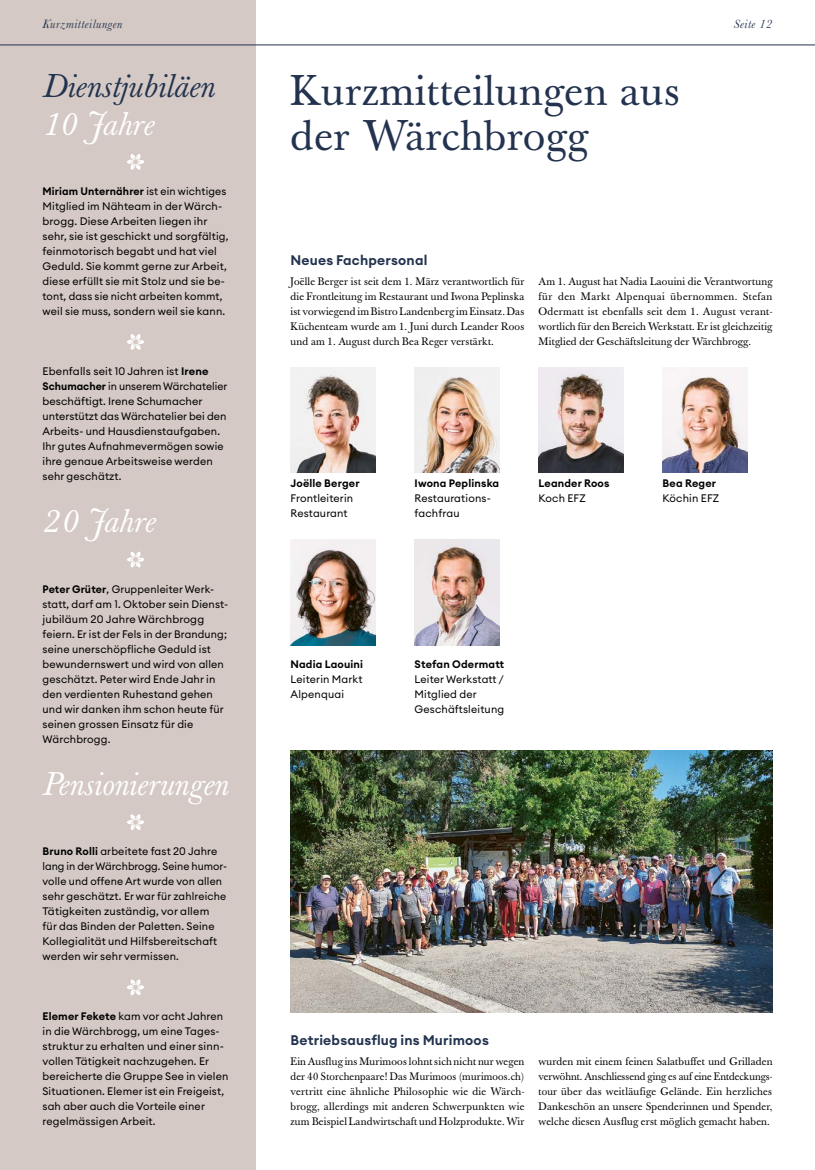
<style>
.page{position:relative;width:815px;height:1170px;background:#fff}
.page>*{position:absolute;margin:0;border:0;box-sizing:border-box;transform-origin:0 0}
.t1{font:42.5px/45px "Baskerville";letter-spacing:.02em;color:#23334f}
.t2{font:italic 32.5px "Baskerville";letter-spacing:.02em;color:#fff}
.t3{font:italic 32.5px "Baskerville";letter-spacing:.02em;color:#23334f}
.t4{font:600 13.75px "Euclid Circular A";letter-spacing:.015em;color:#23334f}
.t5{font:italic 12.5px "Baskerville";letter-spacing:.04em;color:#23334f}
.t6{font:10.75px/15px "Euclid Circular A";letter-spacing:.015em;color:#000}
.t7{font:10.75px/15px "Baskerville";letter-spacing:.015em;color:#000;text-align:justify}
.t8{font:600 10.75px "Euclid Circular A";letter-spacing:.015em;color:#000}
.s1{font-weight:600}
</style>
<div class="page">
<img style="left:291px;top:540px;width:85px;height:105px">
<img style="left:415px;top:540px;width:85px;height:105px">
<img style="left:663px;top:367px;width:85px;height:105px">
<img style="left:539px;top:367px;width:85px;height:105px">
<img style="left:415px;top:367px;width:85px;height:105px">
<img style="left:291px;top:367px;width:85px;height:105px">
<div style="left:0;top:0;width:255px;height:1169px;background:#d4c9c4"></div>
<svg style="left:127px;top:154px;width:17px;height:16px"></svg>
<svg style="left:127px;top:334px;width:17px;height:16px"></svg>
<svg style="left:127px;top:551px;width:17px;height:16px"></svg>
<svg style="left:127px;top:814px;width:17px;height:16px"></svg>
<svg style="left:127px;top:979px;width:17px;height:16px"></svg>
<img style="left:291px;top:750px;width:481px;height:262px">
<hr style="left:0;top:45px;width:815px;height:1px;background:#23334f">
<p class="t5" style="left:43px;top:15px;width:81px">Kurzmitteilungen</p>
<h2 class="t3" style="left:43px;top:67px;width:173px">Dienstjubiläen</h2>
<h2 class="t2" style="left:43px;top:105px;width:113px">10 Jahre</h2>
<p class="t6" style="left:43px;top:183px;width:188px"><span class="s1">Miriam Unternährer</span> ist ein wichtiges Mitglied im Nähteam in der Wärch&shy;brogg. Diese Arbeiten liegen ihr sehr, sie ist geschickt und sorgfältig, feinmotorisch begabt und hat viel Geduld. Sie kommt gerne zur Arbeit, diese erfüllt sie mit Stolz und sie be&shy;tont, dass sie nicht arbeiten kommt, weil sie muss, sondern weil sie kann.</p>
<p class="t6" style="left:43px;top:363px;width:186px">Ebenfalls seit 10 Jahren ist <span class="s1">Irene<br>Schumacher</span> in unserem Wärchatelier beschäftigt. Irene Schumacher unterstützt das Wärchatelier bei den<br>Arbeits- und Hausdienstaufgaben.<br>Ihr gutes Aufnahmevermögen sowie ihre genaue Arbeitsweise werden sehr geschätzt.</p>
<h2 class="t2" style="left:43px;top:502px;width:114px">20 Jahre</h2>
<p class="t6" style="left:43px;top:581px;width:187px"><span class="s1">Peter Grüter</span>, Gruppenleiter Werk&shy;statt, darf am 1. Oktober sein Dienst&shy;jubiläum 20 Jahre Wärchbrogg feiern. Er ist der Fels in der Brandung; seine unerschöpfliche Geduld ist bewundernswert und wird von allen geschätzt. Peter wird Ende Jahr in den verdienten Ruhestand gehen und wir danken ihm schon heute für seinen grossen Einsatz für die<br>Wärchbrogg.</p>
<h2 class="t2" style="left:43px;top:765px;width:187px">Pensionierungen</h2>
<p class="t6" style="left:43px;top:843px;width:186px"><span class="s1">Bruno Rolli</span> arbeitete fast 20 Jahre lang in der Wärchbrogg. Seine humor&shy;volle und offene Art wurde von allen sehr geschätzt. Er war für zahlreiche Tätigkeiten zuständig, vor allem<br>für das Binden der Paletten. Seine Kollegialität und Hilfsbereitschaft werden wir sehr vermissen.</p>
<p class="t6" style="left:43px;top:1008px;width:188px"><span class="s1">Elemer Fekete</span> kam vor acht Jahren in die Wärchbrogg, um eine Tages&shy;struktur zu erhalten und einer sinn&shy;vollen Tätigkeit nachzugehen. Er bereicherte die Gruppe See in vielen Situationen. Elemer ist ein Freigeist, sah aber auch die Vorteile einer regelmässigen Arbeit.</p>
<h1 class="t1" style="left:291px;top:69px;width:391px">Kurzmitteilungen aus der Wärchbrogg</h1>
<p class="t5" style="left:734px;top:15px;width:40px">Seite 12</p>
<p class="t4" style="left:291px;top:251px;width:138px">Neues Fachpersonal</p>
<p class="t7" style="left:291px;top:274px;width:235px">Joëlle Berger ist seit dem 1. März verantwortlich für die Frontleitung im Restaurant und Iwona Peplinska ist vorwiegend im Bistro Landenberg im Einsatz. Das Küchenteam wurde am 1. Juni durch Leander Roos und am 1. August durch Bea Reger verstärkt.</p>
<p class="t7" style="left:539px;top:274px;width:235px">Am 1. August hat Nadia Laouini die Verantwortung für den Markt Alpenquai übernommen. Stefan Odermatt ist ebenfalls seit dem 1. August verant&shy;wortlich für den Bereich Werkstatt. Er ist gleichzeitig Mitglied der Geschäftsleitung der Wärchbrogg.</p>
<p class="t8" style="left:291px;top:476px;width:71px">Joëlle Berger</p>
<p class="t6" style="left:291px;top:491px;width:64px">Frontleiterin<br>Restaurant</p>
<p class="t8" style="left:415px;top:476px;width:86px">Iwona Peplinska</p>
<p class="t6" style="left:415px;top:491px;width:76px">Restaurations&shy;fachfrau</p>
<p class="t8" style="left:539px;top:476px;width:72px">Leander Roos</p>
<p class="t6" style="left:539px;top:491px;width:49px">Koch EFZ</p>
<p class="t8" style="left:663px;top:476px;width:55px">Bea Reger</p>
<p class="t6" style="left:663px;top:491px;width:58px">Köchin EFZ</p>
<p class="t8" style="left:291px;top:656px;width:74px">Nadia Laouini</p>
<p class="t6" style="left:291px;top:671px;width:74px">Leiterin Markt<br>Alpenquai</p>
<p class="t8" style="left:415px;top:656px;width:91px">Stefan Odermatt</p>
<p class="t6" style="left:415px;top:671px;width:91px">Leiter Werkstatt /<br>Mitglied der<br>Geschäftsleitung</p>
<p class="t4" style="left:291px;top:1031px;width:200px">Betriebsausflug ins Murimoos</p>
<p class="t7" style="left:291px;top:1054px;width:235px">Ein Ausflug ins Murimoos lohnt sich nicht nur wegen der 40 Storchenpaare! Das Murimoos (murimoos.ch) vertritt eine ähnliche Philosophie wie die Wärch&shy;brogg, allerdings mit anderen Schwerpunkten wie zum Beispiel Landwirtschaft und Holzprodukte. Wir</p>
<p class="t7" style="left:539px;top:1054px;width:235px">wurden mit einem feinen Salatbuffet und Grilladen verwöhnt. Anschliessend ging es auf eine Entdeckungs&shy;tour über das weitläufige Gelände. Ein herzliches Dankeschön an unsere Spenderinnen und Spender, welche diesen Ausflug erst möglich gemacht haben.</p>
</div>
